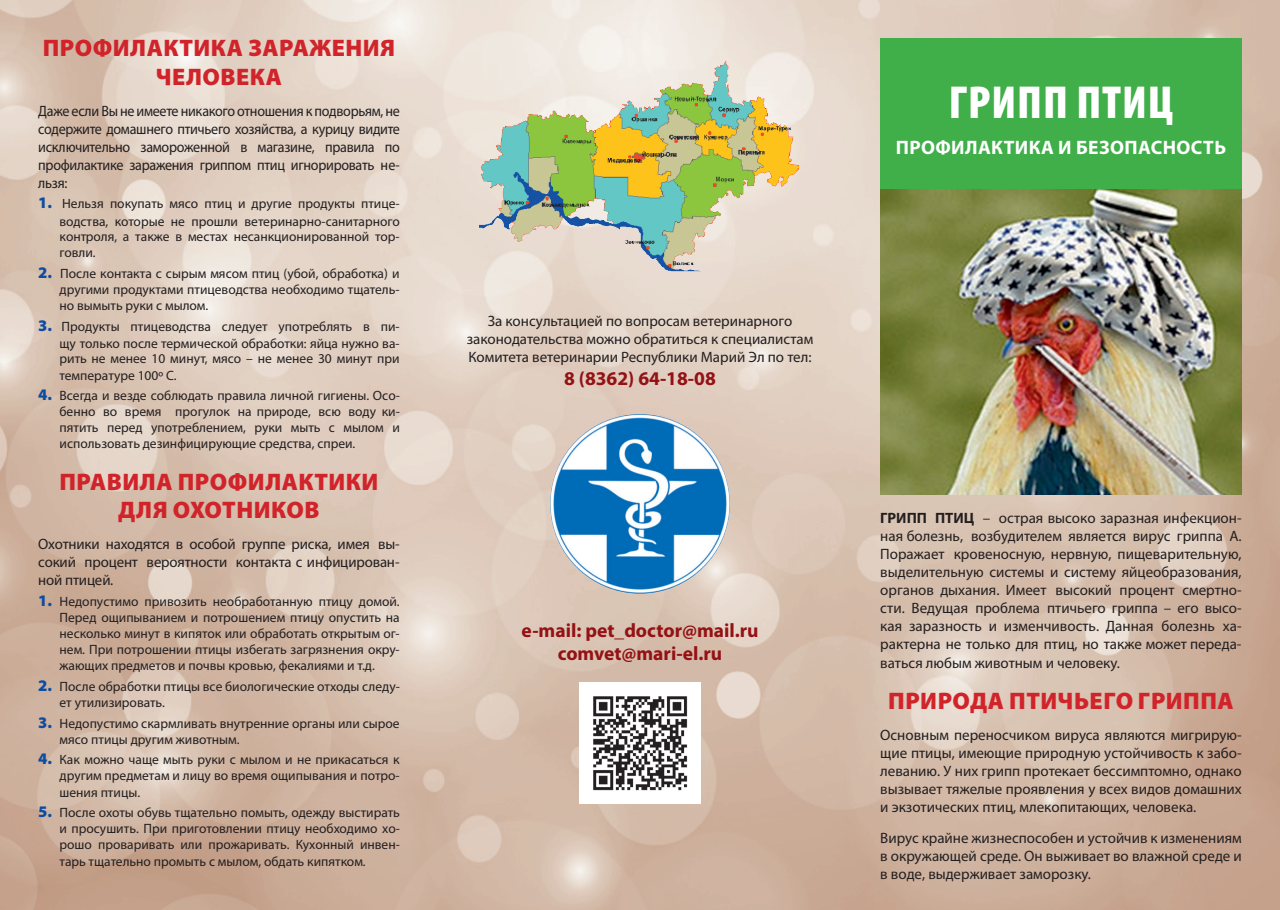
<style>
.page{position:relative;width:1280px;height:910px;background:#fff}
.page>*{position:absolute;margin:0;border:0;box-sizing:border-box;transform-origin:0 0}
.t1{font:900 condensed 46.5px "Myriad Pro";letter-spacing:.02em;color:#fff}
.t2{font:900 24px/28.8px "Myriad Pro";letter-spacing:.02em;color:#d1232a;text-align:center}
.t3{font:700 19.5px/23.4px "Myriad Pro";color:#941114;text-align:center}
.t4{font:700 19.5px "Myriad Pro";letter-spacing:.025em;color:#fff}
.t5{font:15px/18px "Myriad Pro";color:#231f20;text-align:justify}
.t6{font:15px/18px "Myriad Pro";color:#231f20;text-align:justify;scale:.94 1}
.t7{font:13.5px/16.2px "Myriad Pro";color:#231f20;text-align:justify}
.s1{font-weight:900;font-size:16.2px;color:#0d4da1}
.s2{font-weight:700}
</style>
<div class="page">
<img style="left:0;top:0;width:1280px;height:910px">
<div style="left:880px;top:38px;width:362px;height:151px;background:#40ae49"></div>
<img style="left:880px;top:189px;width:362px;height:305px">
<img style="left:550px;top:414px;width:180px;height:180px;border-radius:90px">
<img style="left:579px;top:682px;width:121px;height:122px">
<img style="left:480px;top:60px;width:320px;height:211px">
<h2 class="t2" style="left:43px;top:33px;width:354px">ПРОФИЛАКТИКА ЗАРАЖЕНИЯ<br>ЧЕЛОВЕКА</h2>
<p class="t6" style="left:38px;top:102px;width:386px">Даже если Вы не имеете никакого отношения к подворьям, не содержите домашнего птичьего хозяйства, а курицу видите исключительно замороженной в магазине, правила по профилактике заражения гриппом птиц игнорировать не&shy;льзя:</p>
<p class="t7" style="left:38px;top:195px;width:363px;line-height:17.2px;text-align:right"><span class="s1">1.</span> Нельзя покупать мясо птиц и другие продукты птице&shy;водства, которые не прошли ветеринарно-санитарного</p>
<p class="t7" style="left:60px;top:228px;width:342px">контроля, а также в местах несанкционированной тор&shy;говли.</p>
<p class="t7" style="left:60px;top:265px;width:342px;text-indent:-21px"><span class="s1">2.</span> После контакта с сырым мясом птиц (убой, обработка) и другими продуктами птицеводства необходимо тщатель&shy;но вымыть руки с мылом.</p>
<p class="t7" style="left:38px;top:317px;width:363px;line-height:17.2px;text-align:right"><span class="s1">3.</span> Продукты птицеводства следует употреблять в пи&shy;щу только после термической обработки: яйца нужно ва-</p>
<p class="t7" style="left:60px;top:351px;width:342px">рить не менее 10 минут, мясо – не менее 30 минут при температуре 100º С.</p>
<p class="t7" style="left:60px;top:387px;width:342px;text-indent:-21px"><span class="s1">4.</span> Всегда и везде соблюдать правила личной гигиены. Осо&shy;бенно во время прогулок на природе, всю воду ки&shy;пятить перед употреблением, руки мыть с мылом и использовать дезинфицирующие средства, спреи.</p>
<h2 class="t2" style="left:59px;top:466px;width:321px">ПРАВИЛА ПРОФИЛАКТИКИ<br>ДЛЯ ОХОТНИКОВ</h2>
<p class="t5" style="left:38px;top:535px;width:363px">Охотники находятся в особой группе риска, имея вы&shy;сокий процент вероятности контакта с инфицирован&shy;ной птицей.</p>
<p class="t7" style="left:60px;top:593px;width:342px;text-indent:-21px"><span class="s1">1.</span> Недопустимо привозить необработанную птицу домой.<br>Перед ощипыванием и потрошением птицу опустить на несколько минут в кипяток или обработать открытым ог&shy;нем. При потрошении птицы избегать загрязнения окру&shy;жающих предметов и почвы кровью, фекалиями и т.д.</p>
<p class="t7" style="left:60px;top:678px;width:342px;text-indent:-21px"><span class="s1">2.</span> После обработки птицы все биологические отходы следу&shy;ет утилизировать.</p>
<p class="t7" style="left:60px;top:715px;width:341px;text-indent:-21px"><span class="s1">3.</span> Недопустимо скармливать внутренние органы или сырое мясо птицы другим животным.</p>
<p class="t7" style="left:60px;top:751px;width:342px;text-indent:-21px"><span class="s1">4.</span> Как можно чаще мыть руки с мылом и не прикасаться к другим предметам и лицу во время ощипывания и потро&shy;шения птицы.</p>
<p class="t7" style="left:60px;top:804px;width:342px;text-indent:-21px"><span class="s1">5.</span> После охоты обувь тщательно помыть, одежду выстирать и просушить. При приготовлении птицу необходимо хо&shy;рошо проваривать или прожаривать. Кухонный инвен&shy;тарь тщательно промыть с мылом, обдать кипятком.</p>
<p class="t5" style="left:467px;top:312px;width:348px;text-align:center">За консультацией по вопросам ветеринарного законодательства можно обратиться к специалистам<br>Комитета ветеринарии Республики Марий Эл по тел:</p>
<h3 class="t3" style="left:564px;top:366px;width:153px">8 (8362) 64-18-08</h3>
<h3 class="t3" style="left:521px;top:618px;width:239px">e-mail: pet_doctor@mail.ru comvet@mari-el.ru</h3>
<h1 class="t1" style="left:949px;top:72px;width:226px">ГРИПП ПТИЦ</h1>
<h3 class="t4" style="left:896px;top:135px;width:332px">Профилактика и безопасность</h3>
<p class="t5" style="left:880px;top:509px;width:363px"><span class="s2">ГриПП ПтиЦ</span> – острая высоко заразная инфекцион&shy;ная болезнь, возбудителем является вирус гриппа А.<br>Поражает кровеносную, нервную, пищеварительную, выделительную системы и систему яйцеобразования, органов дыхания. Имеет высокий процент смертно&shy;сти. Ведущая проблема птичьего гриппа – его высо&shy;кая заразность и изменчивость. Данная болезнь ха&shy;рактерна не только для птиц, но также может переда&shy;ваться любым животным и человеку.</p>
<h2 class="t2" style="left:888px;top:686px;width:347px">ПРИРОДА ПТИЧЬЕГО ГРИППА</h2>
<p class="t5" style="left:880px;top:725px;width:363px">Основным переносчиком вируса являются мигрирую&shy;щие птицы, имеющие природную устойчивость к забо&shy;леванию. У них грипп протекает бессимптомно, однако вызывает тяжелые проявления у всех видов домашних и экзотических птиц, млекопитающих, человека.</p>
<p class="t5" style="left:880px;top:828px;width:363px">Вирус крайне жизнеспособен и устойчив к изменениям в окружающей среде. Он выживает во влажной среде и в воде, выдерживает заморозку.</p>
</div>
